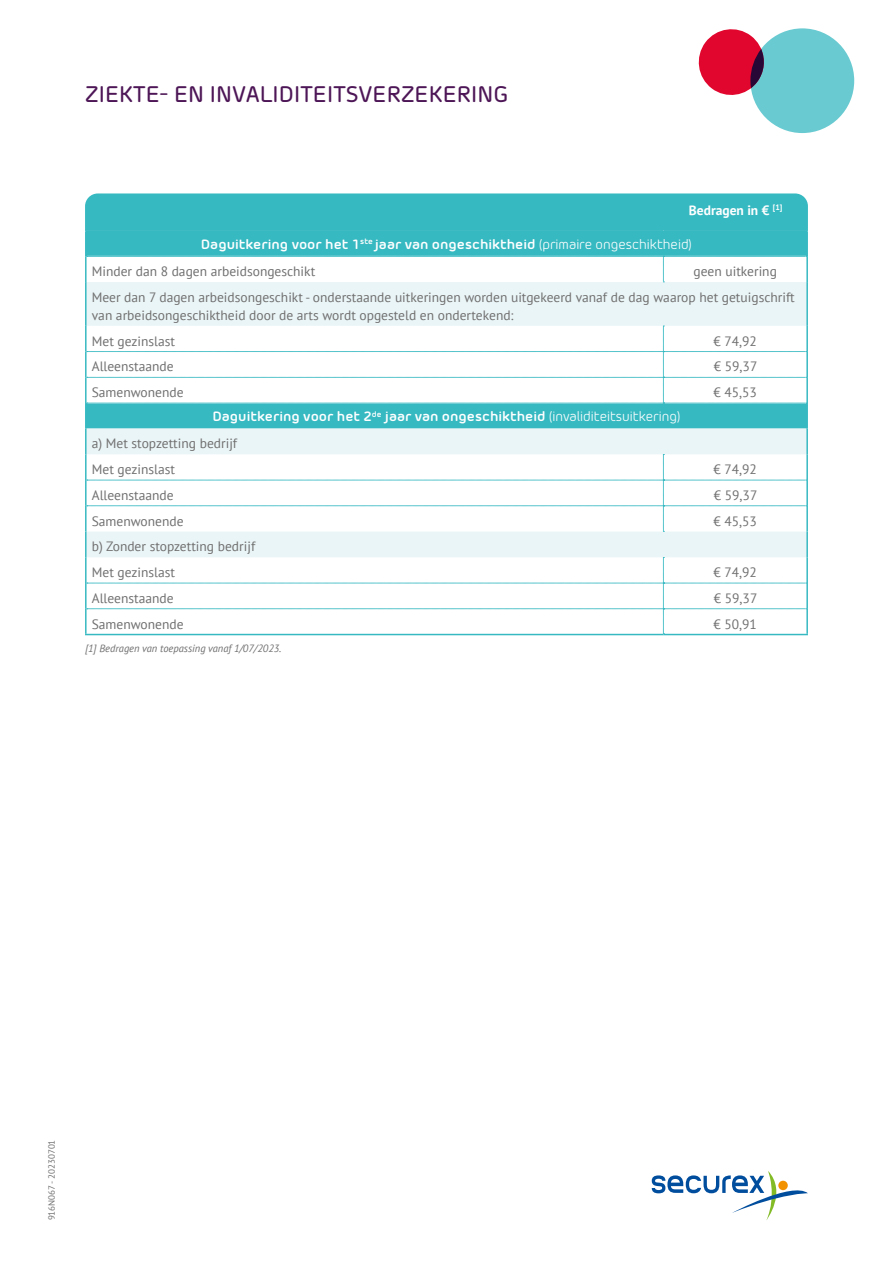
<style>
.page{position:relative;width:893px;height:1263px;background:#fff}
.page>*{position:absolute;margin:0;border:0;box-sizing:border-box;transform-origin:0 0}
.t1{font:500 22.5px "Morebi Rounded";letter-spacing:.005em;color:#4d1656}
.t2{font:13.5px/25.8px "PT Sans";color:#706f6f}
.t3{font:700 13.5px "Morebi Rounded";color:#fff}
.t4{font:700 13.5px "PT Sans";color:#fff}
.t5{font:italic 10.5px "PT Sans";color:#706f6f}
.t6{font:9px "PT Sans";color:#706f6f}
.s1{font-weight:400}
</style>
<div class="page">
<svg style="left:652px;top:1171px;width:156px;height:49px"></svg>
<div style="left:85px;top:193px;width:723px;height:37px;background:#37b9c2"></div>
<div style="left:87px;top:232px;width:719px;height:24px;background:#37b9c2"></div>
<svg style="left:87px;top:283px;width:719px;height:274px;background:#c5e8ec"></svg>
<svg style="left:87px;top:256px;width:719px;height:27px"></svg>
<svg style="left:87px;top:326px;width:719px;height:78px"></svg>
<svg style="left:87px;top:454px;width:719px;height:78px"></svg>
<svg style="left:87px;top:557px;width:719px;height:77px"></svg>
<hr style="left:85px;top:230px;width:578px;height:2px;background:#37b9c2">
<hr style="left:85px;top:232px;width:2px;height:24px;background:#37b9c2">
<hr style="left:663px;top:230px;width:145px;height:2px;background:#37b9c2">
<hr style="left:806px;top:232px;width:2px;height:24px;background:#37b9c2">
<hr style="left:85px;top:256px;width:2px;height:26px;background:#37b9c2">
<hr style="left:806px;top:256px;width:2px;height:26px;background:#37b9c2">
<hr style="left:85px;top:282px;width:2px;height:44px;background:#37b9c2">
<hr style="left:806px;top:282px;width:2px;height:44px;background:#37b9c2">
<hr style="left:85px;top:326px;width:2px;height:26px;background:#37b9c2">
<hr style="left:806px;top:326px;width:2px;height:26px;background:#37b9c2">
<hr style="left:85px;top:352px;width:2px;height:25px;background:#37b9c2">
<hr style="left:806px;top:352px;width:2px;height:25px;background:#37b9c2">
<hr style="left:85px;top:377px;width:2px;height:26px;background:#37b9c2">
<hr style="left:806px;top:377px;width:2px;height:26px;background:#37b9c2">
<hr style="left:85px;top:403px;width:2px;height:26px;background:#37b9c2">
<hr style="left:806px;top:403px;width:2px;height:26px;background:#37b9c2">
<hr style="left:85px;top:429px;width:2px;height:25px;background:#37b9c2">
<hr style="left:806px;top:429px;width:2px;height:25px;background:#37b9c2">
<hr style="left:85px;top:454px;width:2px;height:26px;background:#37b9c2">
<hr style="left:806px;top:454px;width:2px;height:26px;background:#37b9c2">
<hr style="left:85px;top:480px;width:2px;height:26px;background:#37b9c2">
<hr style="left:806px;top:480px;width:2px;height:26px;background:#37b9c2">
<hr style="left:85px;top:506px;width:2px;height:25px;background:#37b9c2">
<hr style="left:806px;top:506px;width:2px;height:25px;background:#37b9c2">
<hr style="left:85px;top:531px;width:2px;height:26px;background:#37b9c2">
<hr style="left:806px;top:531px;width:2px;height:26px;background:#37b9c2">
<hr style="left:85px;top:557px;width:2px;height:26px;background:#37b9c2">
<hr style="left:806px;top:557px;width:2px;height:26px;background:#37b9c2">
<hr style="left:85px;top:583px;width:2px;height:26px;background:#37b9c2">
<hr style="left:806px;top:583px;width:2px;height:26px;background:#37b9c2">
<hr style="left:85px;top:609px;width:2px;height:25px;background:#37b9c2">
<hr style="left:806px;top:609px;width:2px;height:25px;background:#37b9c2">
<hr style="left:85px;top:634px;width:578px;height:1px;background:#37b9c2">
<hr style="left:663px;top:634px;width:145px;height:1px;background:#37b9c2">
<div style="left:750px;top:28px;width:104px;height:105px;background:#69cad1;border-radius:50%"></div>
<svg style="left:698px;top:29px;width:70px;height:70px"></svg>
<h1 class="t1" style="left:85px;top:78px;width:425px">ZIEKTE- EN INVALIDITEITSVERZEKERING</h1>
<p class="t4" style="left:689px;top:201px;width:95px">Bedragen in € <sup>[1]</sup></p>
<p class="t3" style="left:201px;top:234px;width:493px">Daguitkering voor het 1<sup>ste</sup> jaar van ongeschiktheid <span class="s1">(primaire ongeschiktheid)</span></p>
<p class="t2" style="left:92px;top:258px;width:225px">Minder dan 8 dagen arbeidsongeschikt</p>
<p class="t2" style="left:92px;top:258px;width:704px;text-indent:602px">geen uitkering<br>Meer dan 7 dagen arbeidsongeschikt - onderstaande uitkeringen worden uitgekeerd vanaf de dag waarop het getuigschrift</p>
<p class="t2" style="left:92px;top:302px;width:423px">van arbeidsongeschiktheid door de arts wordt opgesteld en ondertekend:<br>Met gezinslast</p>
<p class="t2" style="left:714px;top:328px;width:45px">€ 74,92</p>
<p class="t2" style="left:92px;top:353px;width:83px">Alleenstaande</p>
<p class="t2" style="left:714px;top:353px;width:45px">€ 59,37</p>
<p class="t2" style="left:92px;top:379px;width:93px">Samenwonende</p>
<p class="t2" style="left:714px;top:379px;width:45px">€ 45,53</p>
<p class="t3" style="left:212px;top:406px;width:470px">Daguitkering voor het 2<sup>de</sup> jaar van ongeschiktheid <span class="s1">(invaliditeitsuitkering)</span></p>
<p class="t2" style="left:92px;top:430px;width:147px">a) Met stopzetting bedrijf<br>Met gezinslast</p>
<p class="t2" style="left:714px;top:456px;width:45px">€ 74,92</p>
<p class="t2" style="left:92px;top:482px;width:83px">Alleenstaande</p>
<p class="t2" style="left:714px;top:482px;width:45px">€ 59,37</p>
<p class="t2" style="left:92px;top:508px;width:93px">Samenwonende</p>
<p class="t2" style="left:714px;top:508px;width:45px">€ 45,53</p>
<p class="t2" style="left:92px;top:533px;width:165px">b) Zonder stopzetting bedrijf<br>Met gezinslast</p>
<p class="t2" style="left:714px;top:559px;width:45px">€ 74,92</p>
<p class="t2" style="left:92px;top:585px;width:83px">Alleenstaande</p>
<p class="t2" style="left:714px;top:585px;width:45px">€ 59,37</p>
<p class="t2" style="left:92px;top:611px;width:93px">Samenwonende</p>
<p class="t2" style="left:714px;top:611px;width:45px">€ 50,91</p>
<p class="t5" style="left:85px;top:642px;width:198px">[1] Bedragen van toepassing vanaf 1/07/2023.</p>
<p class="t6" style="left:46px;top:1220px;width:82px;rotate:-90deg">916N067 - 20230701</p>
</div>
